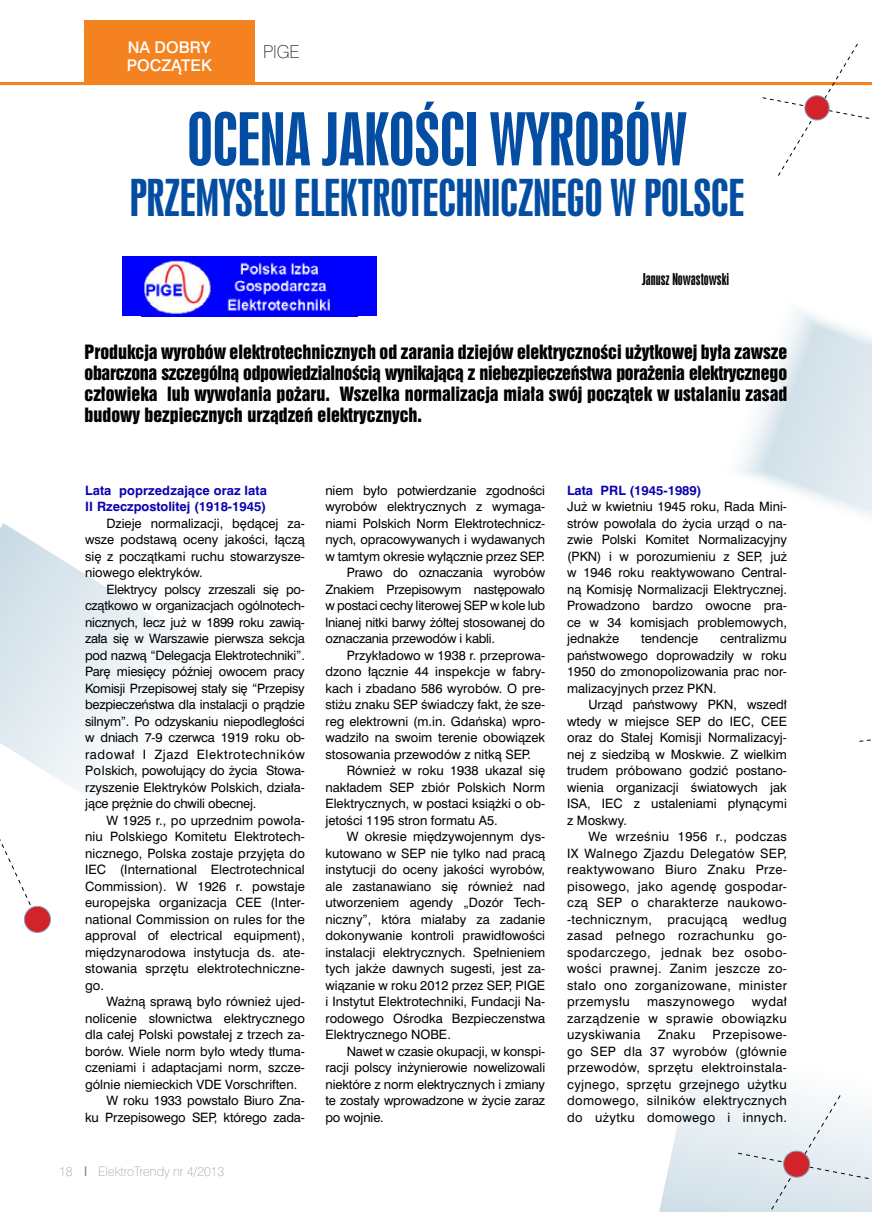
<style>
.page{position:relative;width:872px;height:1212px;background:#fff}
.page>*{position:absolute;margin:0;border:0;box-sizing:border-box;transform-origin:0 0}
.t1{font:60px "Swis 924 PL";color:#034ea2}
.t2{font:42px "Swis 924 PL";color:#034ea2}
.t3{font:16.5px/21px "Swis 921 PL";color:#000;text-align:justify}
.t4{font:16.5px "Swis 721 Th PL";color:#000}
.t5{font:15px/18px "Swis 721 Md PL";color:#fff}
.t6{font:13.5px "Swis 924 PL";color:#000}
.t7{font:12px/16.5px "Swis 721 PL";color:#000;text-align:justify}
.t8{font:12px "Swis 721 PL";letter-spacing:-.02em;color:#000}
.t9{font:700 12px/16.5px "Swis 721 PL";color:#0a02b2}
.t10{font:12px "Swis 721 Th PL";color:#939598}
.t11{font:12px "Swis 721 PL";letter-spacing:.03em;color:#000}
</style>
<div class="page">
<div style="left:84px;top:20px;width:170px;height:63px;background:#f58220"></div>
<hr style="left:0;top:82px;width:872px;height:3px;background:#f58220">
<svg style="left:739px;top:310px;width:133px;height:206px"></svg>
<svg style="left:0;top:523px;width:182px;height:271px"></svg>
<svg style="left:659px;top:1075px;width:213px;height:137px"></svg>
<svg style="left:761px;top:43px;width:111px;height:133px"></svg>
<svg style="left:0;top:743px;width:52px;height:190px"></svg>
<div style="left:122px;top:256px;width:254px;height:60px;background:#0000fe"></div>
<img style="left:142px;top:260px;width:190px;height:55px">
<svg style="left:859px;top:739px;width:12px;height:3px"></svg>
<p class="t5" style="left:127px;top:39px;width:87px">NA DOBRY<br>POCZĄTEK</p>
<h3 class="t4" style="left:263px;top:41px;width:38px">pige</h3>
<h1 class="t1" style="left:187px;top:99px;width:501px">OCENA JAKOŚCI WYROBÓW</h1>
<h2 class="t2" style="left:130px;top:169px;width:616px">PRZEMYSŁU ELEKTROTECHNICZNEGO W POLSCE</h2>
<p class="t6" style="left:642px;top:270px;width:88px">JANUSZ NOWASTOWSKI</p>
<p class="t3" style="left:85px;top:341px;width:704px">Produkcja wyrobów elektrotechnicznych od zarania dziejów elektryczności użytkowej była zawsze obarczona szczególną odpowiedzialnością wynikającą z niebezpieczeństwa porażenia elektrycznego człowieka lub wywołania pożaru. Wszelka normalizacja miała swój początek w ustalaniu zasad budowy bezpiecznych urządzeń elektrycznych.</p>
<p class="t9" style="left:85px;top:482px;width:183px">Lata poprzedzające oraz lata<br>II Rzeczpostolitej (1918-1945)</p>
<p class="t7" style="left:85px;top:515px;width:221px;text-indent:21px">Dzieje normalizacji, będącej za&shy;wsze podstawą oceny jakości, łączą się z początkami ruchu stowarzysze&shy;niowego elektryków.</p>
<p class="t7" style="left:85px;top:581px;width:221px;text-indent:21px">Elektrycy polscy zrzeszali się po&shy;czątkowo w organizacjach ogólnotech&shy;nicznych, lecz już w 1899 roku zawią&shy;zała się w Warszawie pierwsza sekcja pod nazwą “Delegacja Elektrotechniki”.<br>Parę miesięcy później owocem pracy Komisji Przepisowej stały się “Przepisy bezpieczeństwa dla instalacji o prądzie silnym”. Po odzyskaniu niepodległości w dniach 7-9 czerwca 1919 roku ob&shy;radował I Zjazd Elektrotechników Polskich, powołujący do życia Stowa&shy;rzyszenie Elektryków Polskich, działa&shy;jące prężnie do chwili obecnej.</p>
<p class="t7" style="left:85px;top:812px;width:221px;text-indent:21px">W 1925 r., po uprzednim powoła&shy;niu Polskiego Komitetu Elektrotech&shy;nicznego, Polska zostaje przyjęta do IEC (International Electrotechnical Commission). W 1926 r. powstaje europejska organizacja CEE (Inter&shy;national Commission on rules for the approval of electrical equipment), międzynarodowa instytucja ds. ate&shy;stowania sprzętu elektrotechniczne&shy;go.</p>
<p class="t7" style="left:106px;top:993px;width:200px">Ważną sprawą było również ujed-</p>
<p class="t7" style="left:85px;top:1010px;width:221px">nolicenie słownictwa elektrycznego</p>
<p class="t7" style="left:85px;top:1026px;width:221px">dla całej Polski powstałej z trzech za-</p>
<p class="t7" style="left:85px;top:1043px;width:221px">borów. Wiele norm było wtedy tłuma-</p>
<p class="t7" style="left:85px;top:1059px;width:221px">czeniami i adaptacjami norm, szcze-</p>
<p class="t7" style="left:85px;top:1076px;width:214px">gólnie niemieckich VDE Vorschriften.</p>
<p class="t7" style="left:106px;top:1092px;width:200px">W roku 1933 powstało Biuro Zna-</p>
<p class="t7" style="left:85px;top:1109px;width:221px">ku Przepisowego SEP, którego zada-</p>
<p class="t10" style="left:59px;top:1163px;width:15px">18</p>
<p class="t10" style="left:98px;top:1163px;width:128px">ElektroTrendy nr 4/2013</p>
<p class="t7" style="left:325px;top:482px;width:221px">niem było potwierdzanie zgodności</p>
<p class="t7" style="left:325px;top:498px;width:221px">wyrobów elektrycznych z wymaga-</p>
<p class="t7" style="left:325px;top:515px;width:221px">niami Polskich Norm Elektrotechnicz-</p>
<p class="t7" style="left:325px;top:531px;width:221px">nych, opracowywanych i wydawanych</p>
<p class="t7" style="left:325px;top:548px;width:221px">w tamtym okresie wyłącznie przez SEP.</p>
<p class="t7" style="left:347px;top:564px;width:200px">Prawo do oznaczania wyrobów</p>
<p class="t8" style="left:325px;top:581px;width:221px">Znakiem Przepisowym następowało</p>
<p class="t8" style="left:325px;top:598px;width:221px">w postaci cechy literowej SEP w kole lub</p>
<p class="t8" style="left:325px;top:614px;width:221px">lnianej nitki barwy żółtej stosowanej do</p>
<p class="t8" style="left:325px;top:631px;width:171px">oznaczania przewodów i kabli.</p>
<p class="t7" style="left:347px;top:647px;width:200px">Przykładowo w 1938 r. przeprowa-</p>
<p class="t7" style="left:325px;top:663px;width:221px">dzono łącznie 44 inspekcje w fabry-</p>
<p class="t7" style="left:325px;top:680px;width:221px">kach i zbadano 586 wyrobów. O pre-</p>
<p class="t7" style="left:325px;top:696px;width:221px">stiżu znaku SEP świadczy fakt, że sze-</p>
<p class="t7" style="left:325px;top:713px;width:221px">reg elektrowni (m.in. Gdańska) wpro-</p>
<p class="t7" style="left:325px;top:729px;width:221px">wadziło na swoim terenie obowiązek</p>
<p class="t7" style="left:325px;top:746px;width:207px">stosowania przewodów z nitką SEP.</p>
<p class="t7" style="left:347px;top:762px;width:200px">Również w roku 1938 ukazał się</p>
<p class="t7" style="left:325px;top:779px;width:221px">nakładem SEP zbiór Polskich Norm</p>
<p class="t7" style="left:325px;top:795px;width:221px">Elektrycznych, w postaci książki o ob-</p>
<p class="t7" style="left:325px;top:812px;width:174px">jetości 1195 stron formatu A5.</p>
<p class="t7" style="left:347px;top:828px;width:200px">W okresie międzywojennym dys-</p>
<p class="t7" style="left:325px;top:845px;width:221px">kutowano w SEP nie tylko nad pracą</p>
<p class="t7" style="left:325px;top:861px;width:221px">instytucji do oceny jakości wyrobów,</p>
<p class="t7" style="left:325px;top:878px;width:221px">ale zastanawiano się również nad</p>
<p class="t7" style="left:325px;top:894px;width:221px">utworzeniem agendy „Dozór Tech-</p>
<p class="t7" style="left:325px;top:911px;width:221px">niczny”, która miałaby za zadanie</p>
<p class="t7" style="left:325px;top:927px;width:221px">dokonywanie kontroli prawidłowości</p>
<p class="t7" style="left:325px;top:944px;width:221px">instalacji elektrycznych. Spełnieniem</p>
<p class="t7" style="left:325px;top:960px;width:221px">tych jakże dawnych sugesti, jest za-</p>
<p class="t7" style="left:325px;top:977px;width:221px">wiązanie w roku 2012 przez SEP, PIGE</p>
<p class="t7" style="left:325px;top:993px;width:221px">i Instytut Elektrotechniki, Fundacji Na-</p>
<p class="t7" style="left:325px;top:1010px;width:221px">rodowego Ośrodka Bezpieczenstwa</p>
<p class="t7" style="left:325px;top:1026px;width:127px">Elektrycznego NOBE.</p>
<p class="t7" style="left:347px;top:1043px;width:200px">Nawet w czasie okupacji, w konspi-</p>
<p class="t7" style="left:325px;top:1059px;width:221px">racji polscy inżynierowie nowelizowali</p>
<p class="t7" style="left:325px;top:1076px;width:221px">niektóre z norm elektrycznych i zmiany</p>
<p class="t7" style="left:325px;top:1092px;width:221px">te zostały wprowadzone w życie zaraz</p>
<p class="t7" style="left:325px;top:1109px;width:60px">po wojnie.</p>
<p class="t9" style="left:567px;top:482px;width:136px">Lata PRL (1945-1989)</p>
<p class="t7" style="left:567px;top:498px;width:221px">Już w kwietniu 1945 roku, Rada Mini&shy;strów powołala do życia urząd o na&shy;zwie Polski Komitet Normalizacyjny (PKN) i w porozumieniu z SEP, już w 1946 roku reaktywowano Central&shy;ną Komisję Normalizacji Elektrycznej.<br>Prowadzono bardzo owocne pra&shy;ce w 34 komisjach problemowych, jednakże</p>
<p class="t7" style="left:567px;top:630px;width:221px;text-indent:153px">centralizmu państwowego doprowadziły w roku 1950 do zmonopolizowania prac nor&shy;malizacyjnych przez PKN.</p>
<p class="t7" style="left:567px;top:696px;width:221px;text-indent:21px">Urząd państwowy PKN, wszedł wtedy w miejsce SEP do IEC, CEE oraz do Stałej Komisji Normalizacyj&shy;nej z siedzibą w Moskwie. Z wielkim trudem próbowano godzić postano&shy;wienia organizacji światowych jak ISA, IEC z ustaleniami płynącymi z Moskwy.</p>
<p class="t7" style="left:567px;top:828px;width:221px;text-indent:21px">We wrześniu 1956 r., podczas IX Walnego Zjazdu Delegatów SEP, reaktywowano Biuro Znaku Prze&shy;pisowego, jako agendę gospodar&shy;czą SEP o charakterze naukowo--technicznym,</p>
<p class="t7" style="left:641px;top:630px;width:58px">tendencje</p>
<p class="t7" style="left:567px;top:911px;width:221px;text-indent:176px">według zasad pełnego rozrachunku go&shy;spodarczego, jednak bez osobo&shy;wości prawnej. Zanim jeszcze zo&shy;stało ono zorganizowane, minister przemysłu</p>
<p class="t11" style="left:667px;top:911px;width:61px">pracującą</p>
<p class="t7" style="left:567px;top:993px;width:221px;text-indent:185px">wydał zarządzenie w sprawie obowiązku uzyskiwania</p>
<p class="t11" style="left:647px;top:994px;width:89px">maszynowego</p>
<p class="t7" style="left:567px;top:1026px;width:221px;text-indent:145px">Przepisowe&shy;go SEP dla 37 wyrobów (głównie przewodów, sprzętu elektroinstala&shy;cyjnego, sprzętu grzejnego użytku domowego, silników elektrycznych do użytku domowego i innych.</p>
<p class="t7" style="left:658px;top:1026px;width:39px">Znaku</p>
</div>
